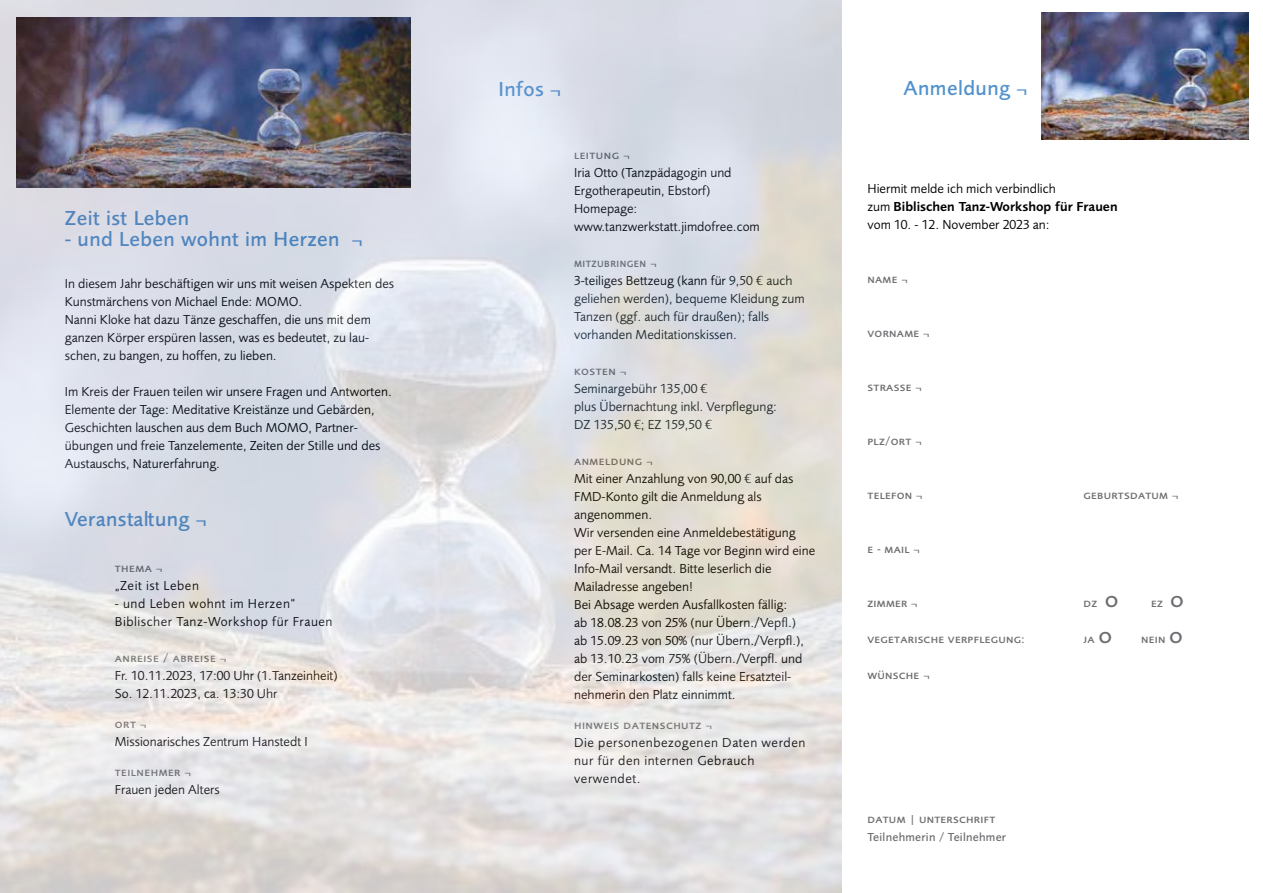
<style>
.page{position:relative;width:1263px;height:893px;background:#fff}
.page>*{position:absolute;margin:0;border:0;box-sizing:border-box;transform-origin:0 0}
.t1{font:500 21px "Foundry Sans";letter-spacing:.02em;color:#5091cd}
.t2{font:13.5px/18px "Foundry Sans";color:#000}
.t3{font:13.5px/18px "Foundry Sans";color:#152328}
.t4{font:13.5px/18px "Foundry Sans";letter-spacing:.04em;color:#000}
.t5{font:500 12px "Foundry Sans Expert";letter-spacing:.02em;color:#6d6e71}
.t6{font:500 12px "Foundry Sans Expert";letter-spacing:.04em;color:#6d6e71}
.t7{font:500 12px "Foundry Sans";letter-spacing:.02em;color:#6d6e71}
.t8{font:500 12px "Foundry Sans Expert";letter-spacing:.04em;color:#6d6e71;scale:.9 1}
.s1{font-family:"Foundry Sans"}
.s2{color:#000}
.s3{font-family:"Foundry Form Serif"}
.s4{font-family:"Foundry Form Serif";color:#152328}
.s5{font-weight:600}
.s6{font-size:21px}
</style>
<div class="page">
<img style="left:1042px;top:13px;width:206px;height:127px">
<img style="left:0;top:0;width:842px;height:893px">
<h1 class="t1" style="left:65px;top:206px;width:126px">Zeit ist Leben</h1>
<h1 class="t1" style="left:65px;top:227px;width:299px">- und Leben wohnt im Herzen ¬</h1>
<p class="t2" style="left:65px;top:274px;width:331px">In diesem Jahr beschäftigen wir uns mit weisen Aspekten des Kunstmärchens von Michael Ende: MOMO.<br>Nanni Kloke hat dazu Tänze geschaffen, die uns mit dem ganzen Körper erspüren lassen, was es bedeutet, zu lau&shy;schen, zu bangen, zu hoffen, zu lieben.</p>
<p class="t2" style="left:65px;top:382px;width:328px">Im Kreis der Frauen teilen wir unsere Fragen und Antworten.<br>Elemente der Tage: Meditative Kreistänze und Gebärden, Geschichten lauschen aus dem Buch MOMO, Partner&shy;übungen und freie Tanzelemente, Zeiten der Stille und des Austauschs, Naturerfahrung.</p>
<h1 class="t1" style="left:65px;top:507px;width:143px">Veranstaltung ¬</h1>
<p class="t5" style="left:115px;top:561px;width:49px">thema <span class="s1">¬</span></p>
<p class="t4" style="left:115px;top:576px;width:86px">„Zeit ist Leben</p>
<p class="t4" style="left:115px;top:594px;width:219px">- und Leben wohnt im Herzen“<br>Biblischer Tanz-Workshop für Frauen</p>
<p class="t6" style="left:115px;top:651px;width:113px">anreise / abreise <span class="s1">¬</span></p>
<p class="t2" style="left:115px;top:666px;width:224px">Fr. 10.11.2023, 17:00 Uhr (1.Tanzeinheit)<br>So. 12.11.2023, ca. 13:30 Uhr</p>
<p class="t5" style="left:115px;top:717px;width:33px">ort <span class="s1">¬</span></p>
<p class="t2" style="left:115px;top:732px;width:194px">Missionarisches Zentrum Hanstedt I</p>
<p class="t6" style="left:115px;top:765px;width:78px">teilnehmer <span class="s1">¬</span></p>
<p class="t2" style="left:115px;top:780px;width:107px">Frauen jeden Alters</p>
<h1 class="t1" style="left:499px;top:76px;width:63px">Infos ¬</h1>
<p class="t6" style="left:574px;top:148px;width:57px">leitung <span class="s1">¬</span></p>
<p class="t2" style="left:574px;top:164px;width:187px">Iria Otto (Tanzpädagogin und<br>Ergotherapeutin, Ebstorf)<br>Homepage: www.tanzwerkstatt.jimdofree.com</p>
<p class="t8" style="left:574px;top:256px;width:93px">mitzubringen <span class="s1">¬</span></p>
<p class="t3" style="left:574px;top:272px;width:232px"><span class="s2">3-teiliges Bettzeug (kann für</span> 9,50 <span class="s3">¤</span> auch geliehen werden), bequeme Kleidung zum Tanzen (ggf. auch für draußen); falls vorhanden Meditationskissen.</p>
<p class="t5" style="left:574px;top:364px;width:54px">kosten <span class="s1">¬</span></p>
<p class="t3" style="left:574px;top:380px;width:205px">Seminargebühr 135,00 <span class="s3">¤<br></span>plus Übernachtung inkl. Verpflegung:<br>DZ 135,50 <span class="s3">¤</span>; EZ 159,50 <span class="s3">¤</span></p>
<p class="t6" style="left:574px;top:454px;width:80px">anmeldung <span class="s1">¬</span></p>
<p class="t2" style="left:574px;top:470px;width:243px">Mit einer Anzahlung von 90,00 <span class="s4">¤</span> auf das FMD-Konto gilt die Anmeldung als angenommen.<br>Wir versenden eine Anmeldebestätigung per E-Mail. Ca. 14 Tage vor Beginn wird eine Info-Mail versandt. Bitte leserlich die Mailadresse angeben!<br>Bei Absage werden Ausfallkosten fällig:<br>ab 18.08.23 von 25% (nur Übern./Vepfl.)<br>ab 15.09.23 von 50% (nur Übern./Verpfl.), ab 13.10.23 vom 75% (Übern./Verpfl. und der Seminarkosten) falls keine Ersatzteil&shy;nehmerin den Platz einnimmt.</p>
<p class="t6" style="left:574px;top:718px;width:139px">hinweis datenschutz <span class="s1">¬</span></p>
<p class="t4" style="left:574px;top:734px;width:233px">Die personenbezogenen Daten werden nur für den internen Gebrauch verwendet.</p>
<h1 class="t1" style="left:904px;top:75px;width:125px">Anmeldung ¬</h1>
<p class="t2" style="left:867px;top:180px;width:252px">Hiermit melde ich mich verbindlich<br>zum <span class="s5">Biblischen Tanz-Workshop für Frauen </span>vom 10. - 12. November 2023 an:</p>
<p class="t5" style="left:867px;top:272px;width:41px">name <span class="s1">¬</span></p>
<p class="t5" style="left:867px;top:326px;width:63px">vorname <span class="s1">¬</span></p>
<p class="t5" style="left:867px;top:380px;width:55px">strasse <span class="s1">¬</span></p>
<p class="t5" style="left:867px;top:434px;width:55px">plz/ort <span class="s1">¬</span></p>
<p class="t5" style="left:867px;top:488px;width:56px">telefon <span class="s1">¬</span></p>
<p class="t5" style="left:1083px;top:488px;width:96px">geburtsdatum <span class="s1">¬</span></p>
<p class="t5" style="left:867px;top:542px;width:53px">e - mail <span class="s1">¬</span></p>
<p class="t5" style="left:867px;top:596px;width:51px">zimmer <span class="s1">¬</span></p>
<p class="t5" style="left:1083px;top:596px;width:36px">dz <span class="s6">o</span></p>
<p class="t5" style="left:1151px;top:596px;width:35px">ez <span class="s6">o</span></p>
<p class="t5" style="left:867px;top:632px;width:159px">vegetarische verpflegung:</p>
<p class="t5" style="left:1083px;top:632px;width:30px">ja <span class="s6">o</span></p>
<p class="t5" style="left:1141px;top:632px;width:43px">nein <span class="s6">o</span></p>
<p class="t5" style="left:867px;top:668px;width:63px">wünsche <span class="s1">¬</span></p>
<p class="t5" style="left:867px;top:812px;width:129px">datum | unterschrift</p>
<p class="t7" style="left:867px;top:830px;width:140px">Teilnehmerin / Teilnehmer</p>
</div>
